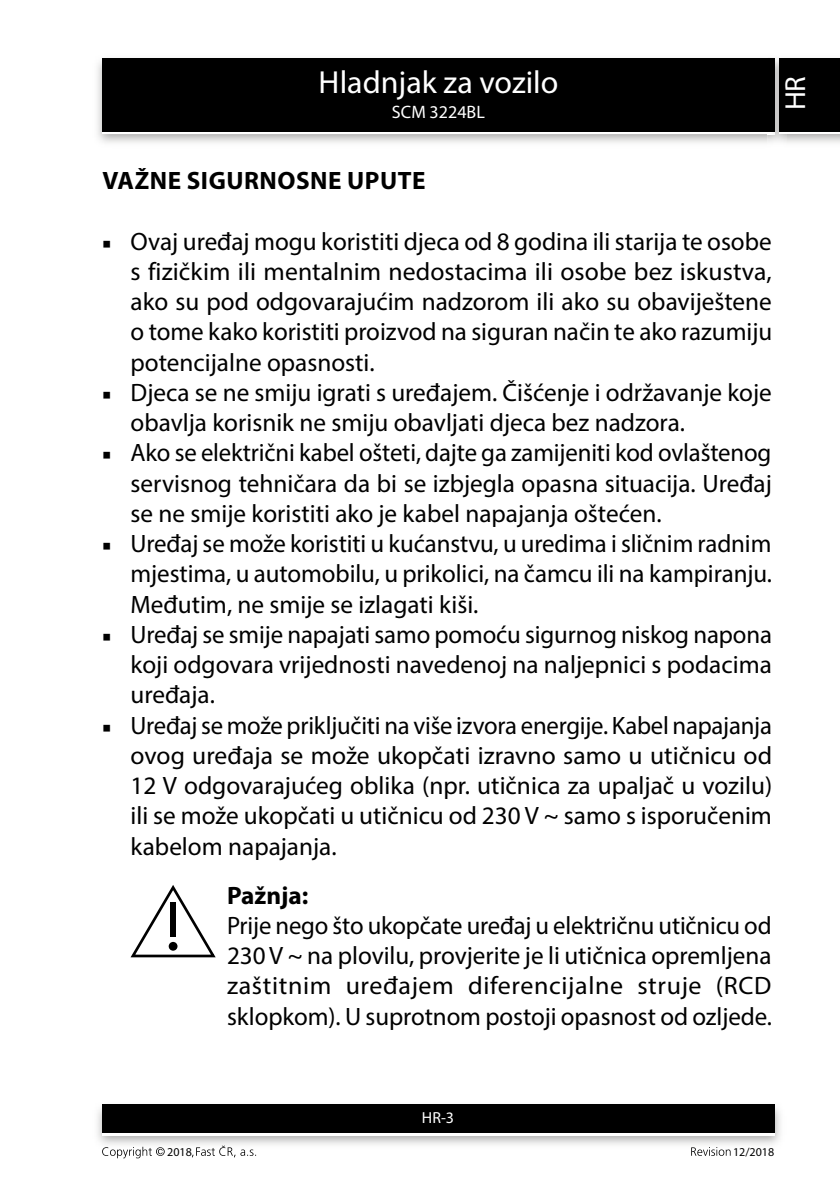
<style>
.page{position:relative;width:840px;height:1191px;background:#fff}
.page>*{position:absolute;margin:0;border:0;box-sizing:border-box;transform-origin:0 0}
.t1{font:32px "Myriad Pro";color:#fff}
.t2{font:29px "Myriad Pro";color:#fff}
.t3{font:25.2px/30.2px "Myriad Pro";color:#000;text-align:justify}
.t4{font:700 25.2px "Myriad Pro";letter-spacing:.02em;color:#000}
.t5{font:18px "Myriad Pro";color:#fff}
.t6{font:16px "Myriad Pro";color:#fff}
.t7{font:12px "Myriad Pro";color:#000}
.s1{font-family:"Minion Pro";font-size:23px}
</style>
<div class="page">
<div style="left:102px;top:61px;width:672px;height:73px;background:linear-gradient(to right,#000,#000)"></div>
<div style="left:102px;top:58px;width:672px;height:73px;background:#000"></div>
<img style="left:97px;top:1104px;width:684px;height:41px">
<div style="left:102px;top:1107px;width:672px;height:28px;background:linear-gradient(to right,#fff,#fff)"></div>
<div style="left:102px;top:1104px;width:672px;height:28px;background:#000"></div>
<img style="left:767px;top:56px;width:18px;height:89px">
<svg style="left:767px;top:131px;width:7px;height:3px"></svg>
<img style="left:767px;top:58px;width:7px;height:3px">
<img style="left:767px;top:61px;width:7px;height:70px">
<div style="left:778px;top:61px;width:61px;height:73px;background:linear-gradient(to right,#000,#000)"></div>
<div style="left:778px;top:58px;width:61px;height:73px;background:#000"></div>
<svg style="left:102px;top:1146px;width:63px;height:12px"></svg>
<svg style="left:192px;top:1145px;width:64px;height:12px"></svg>
<svg style="left:691px;top:1147px;width:39px;height:8px"></svg>
<svg style="left:130px;top:885px;width:85px;height:72px"></svg>
<div style="left:170px;top:902px;width:6px;height:35px;background:#000"></div>
<div style="left:169px;top:942px;width:8px;height:8px;background:#000;border-radius:50%"></div>
<p class="t1" style="left:318px;top:62px;width:241px">Hladnjak za vozilo</p>
<p class="t5" style="left:392px;top:101px;width:94px">SCM 3224BL</p>
<p class="t2" style="left:777px;top:110px;width:36px;rotate:-90deg">HR</p>
<p class="t4" style="left:102px;top:164px;width:324px">VAŽNE SIGURNOSNE UPUTE</p>
<p class="t3" style="left:130px;top:226px;width:642px;text-indent:-28px"><span class="s1">■</span> Ovaj uređaj mogu koristiti djeca od 8 godina ili starija te osobe s fizičkim ili mentalnim nedostacima ili osobe bez iskustva, ako su pod odgovarajućim nadzorom ili ako su obaviještene o tome kako koristiti proizvod na siguran način te ako razumiju potencijalne opasnosti.</p>
<p class="t3" style="left:130px;top:377px;width:642px;text-indent:-28px"><span class="s1">■</span> Djeca se ne smiju igrati s uređajem. Čišćenje i održavanje koje obavlja korisnik ne smiju obavljati djeca bez nadzora.</p>
<p class="t3" style="left:130px;top:437px;width:642px;text-indent:-28px"><span class="s1">■</span> Ako se električni kabel ošteti, dajte ga zamijeniti kod ovlaštenog servisnog tehničara da bi se izbjegla opasna situacija. Uređaj se ne smije koristiti ako je kabel napajanja oštećen.</p>
<p class="t3" style="left:130px;top:528px;width:642px;text-indent:-28px"><span class="s1">■</span> Uređaj se može koristiti u kućanstvu, u uredima i sličnim radnim mjestima, u automobilu, u prikolici, na čamcu ili na kampiranju.<br>Međutim, ne smije se izlagati kiši.</p>
<p class="t3" style="left:130px;top:619px;width:642px;text-indent:-28px"><span class="s1">■</span> Uređaj se smije napajati samo pomoću sigurnog niskog napona koji odgovara vrijednosti navedenoj na naljepnici s podacima uređaja.</p>
<p class="t3" style="left:130px;top:709px;width:642px;text-indent:-28px"><span class="s1">■</span> Uređaj se može priključiti na više izvora energije. Kabel napajanja ovog uređaja se može ukopčati izravno samo u utičnicu od 12 V odgovarajućeg oblika (npr. utičnica za upaljač u vozilu) ili se može ukopčati u utičnicu od 230 V ~ samo s isporučenim kabelom napajanja.</p>
<p class="t4" style="left:227px;top:878px;width:83px">Pažnja:</p>
<p class="t3" style="left:227px;top:910px;width:546px">Prije nego što ukopčate uređaj u električnu utičnicu od 230 V ~ na plovilu, provjerite je li utičnica opremljena zaštitnim uređajem diferencijalne struje (RCD sklopkom). U suprotnom postoji opasnost od ozljede.</p>
<p class="t6" style="left:422px;top:1108px;width:34px">HR-3</p>
<p class="t7" style="left:167px;top:1144px;width:26px">2018</p>
<p class="t7" style="left:732px;top:1144px;width:43px">12/2018</p>
</div>
